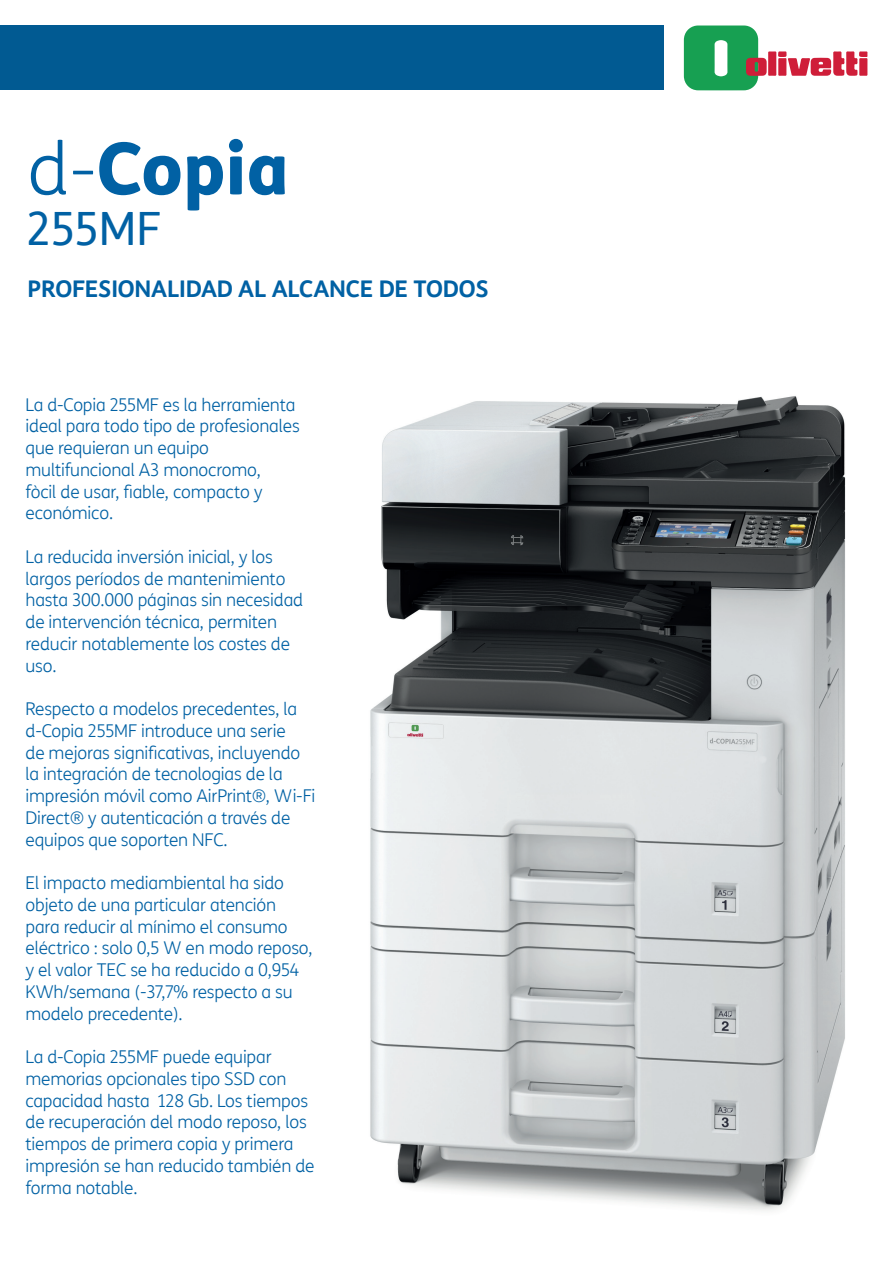
<style>
.page{position:relative;width:893px;height:1263px;background:#fff}
.page>*{position:absolute;margin:0;border:0;box-sizing:border-box;transform-origin:0 0}
.t1{font:800 72px "TIM Sans";color:#0161a4}
.t2{font:45px "TIM Sans";color:#0161a4}
.t3{font:700 22.5px "TIM Sans";letter-spacing:-.01em;color:#0161a4}
.t4{font:300 17.25px/21.8px "TIM Sans";letter-spacing:-.01em;color:#0161a4}
.s1{font-weight:300}
</style>
<div class="page">
<svg style="left:684px;top:26px;width:183px;height:64px"></svg>
<div style="left:0;top:26px;width:663px;height:64px;background:#015a92"></div>
<img style="left:370px;top:396px;width:476px;height:815px">
<h1 class="t1" style="left:27px;top:112px;width:263px"><span class="s1">d-</span>Copia</h1>
<h2 class="t2" style="left:27px;top:198px;width:135px">255MF</h2>
<h3 class="t3" style="left:27px;top:272px;width:463px">PROFESIONALIDAD AL ALCANCE DE TODOS</h3>
<p class="t4" style="left:26px;top:393px;width:276px">La d-Copia 255MF es la herramienta ideal para todo tipo de profesionales que requieran un equipo multifuncional A3 monocromo,<br>fòcil de usar, fiable, compacto y económico.</p>
<p class="t4" style="left:26px;top:545px;width:279px">La reducida inversión inicial, y los largos períodos de mantenimiento hasta 300.000 páginas sin necesidad de intervención técnica, permiten reducir notablemente los costes de uso.</p>
<p class="t4" style="left:26px;top:698px;width:291px">Respecto a modelos precedentes, la d-Copia 255MF introduce una serie<br>de mejoras significativas, incluyendo la integración de tecnologias de la impresión móvil como AirPrint®, Wi-Fi Direct® y autenticación a través de equipos que soporten NFC.</p>
<p class="t4" style="left:26px;top:872px;width:289px">El impacto mediambiental ha sido objeto de una particular atención para reducir al mínimo el consumo eléctrico : solo 0,5 W en modo reposo, y el valor TEC se ha reducido a 0,954<br>KWh/semana (-37,7% respecto a su modelo precedente).</p>
<p class="t4" style="left:26px;top:1046px;width:290px">La d-Copia 255MF puede equipar memorias opcionales tipo SSD con capacidad hasta 128 Gb. Los tiempos de recuperación del modo reposo, los tiempos de primera copia y primera impresión se han reducido también de forma notable.</p>
</div>
